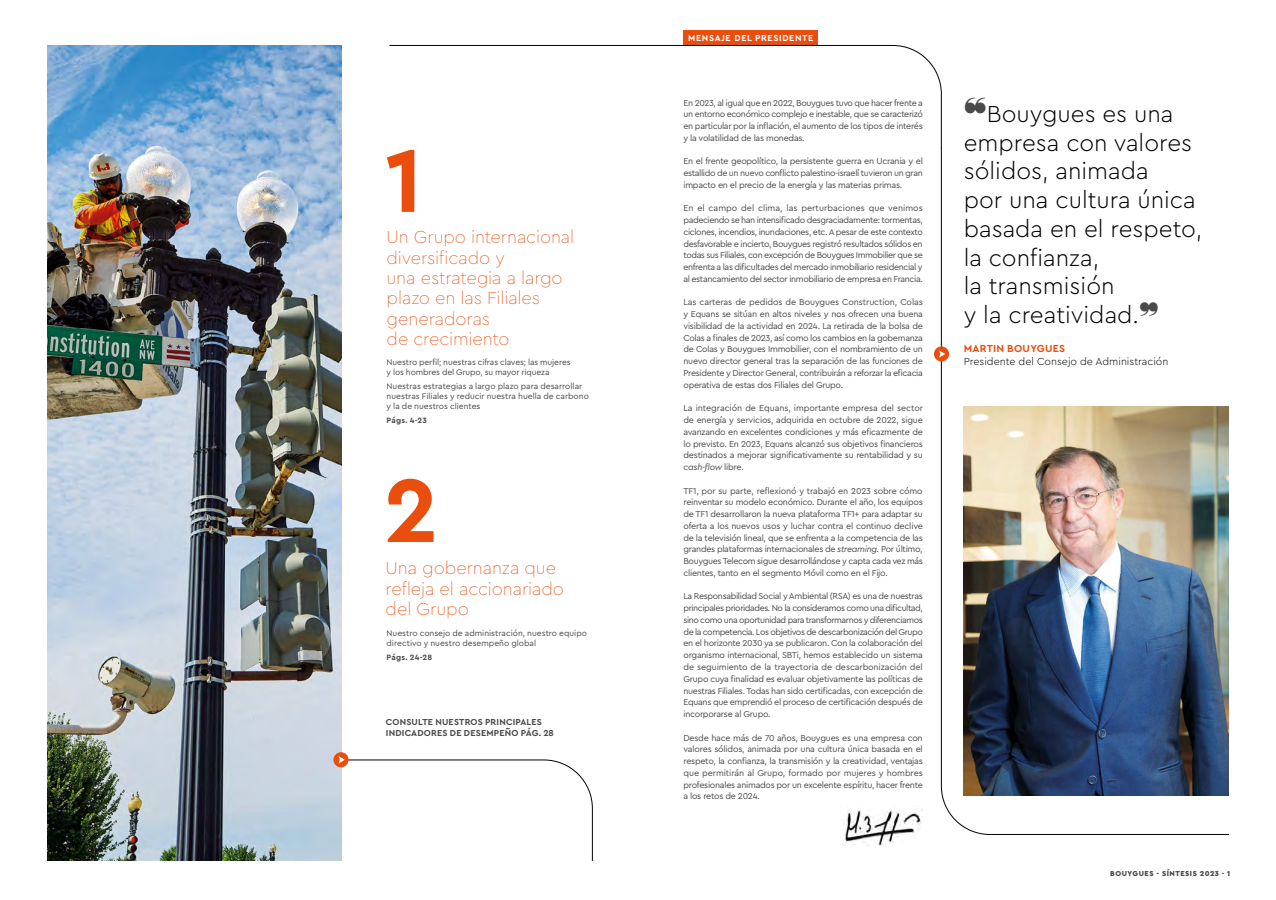
<style>
.page{position:relative;width:1276px;height:900px;background:#fff}
.page>*{position:absolute;margin:0;border:0;box-sizing:border-box;transform-origin:0 0}
.t1{font:700 94px "Cera PRO";color:#e94e0f}
.t2{font:300 24.12px/28.8px "Cera PRO";color:#000}
.t3{font:100 18.12px/20.2px "Cera PRO";letter-spacing:-.005em;color:#e94e0f}
.t4{font:300 10.75px "Cera PRO";color:#000}
.t5{font:700 10.75px "Cera PRO";letter-spacing:.02em;color:#e94e0f}
.t6{font:700 9.12px/10.9px "Cera PRO";letter-spacing:.02em;color:#4a4a49}
.t7{font:700 9.12px "Cera PRO";letter-spacing:.07em;color:#fff}
.t8{font:9px/11.8px "Cera PRO";letter-spacing:-.03em;color:#4a4a49;text-align:justify}
.t9{font:8.5px/10.1px "Cera PRO";color:#4a4a49}
.t10{font:700 8.12px "Cera PRO";letter-spacing:.025em;color:#4a4a49}
.t11{font:900 7.5px "Cera PRO";letter-spacing:.07em;color:#4a4a49}
.s1{font-style:italic}
.s2{color:#4a4a49}
</style>
<div class="page">
<div style="left:683px;top:30px;width:135px;height:15px;background:#e94e0f"></div>
<img style="left:843px;top:809px;width:80px;height:37px">
<svg style="left:389px;top:45px;width:552px;height:104px"></svg>
<img style="left:47px;top:45px;width:294px;height:816px">
<img style="left:941px;top:147px;width:288px;height:688px">
<div style="left:333px;top:752px;width:15px;height:15px;background:#e94e0f;border-radius:50%"></div>
<svg style="left:338px;top:756px;width:255px;height:105px"></svg>
<div style="left:934px;top:346px;width:15px;height:16px;background:#e94e0f;border-radius:50%"></div>
<svg style="left:939px;top:350px;width:6px;height:8px"></svg>
<h1 class="t1" style="left:385px;top:118px;width:39px">1</h1>
<h3 class="t3" style="left:386px;top:227px;width:189px">Un Grupo internacional diversificado y<br>una estrategia a largo plazo en las Filiales generadoras<br>de crecimiento</h3>
<p class="t9" style="left:386px;top:356px;width:186px">Nuestro perfil; nuestras cifras claves; las mujeres y los hombres del Grupo, su mayor riqueza</p>
<p class="t9" style="left:386px;top:380px;width:204px">Nuestras estrategias a largo plazo para desarrollar nuestras Filiales y reducir nuestra huella de carbono y la de nuestros clientes</p>
<p class="t10" style="left:386px;top:414px;width:42px">Págs. 4-23</p>
<h1 class="t1" style="left:383px;top:448px;width:56px">2</h1>
<h3 class="t3" style="left:386px;top:558px;width:180px">Una gobernanza que refleja el accionariado del Grupo</h3>
<p class="t9" style="left:386px;top:628px;width:202px">Nuestro consejo de administración, nuestro equipo directivo y nuestro desempeño global</p>
<p class="t10" style="left:386px;top:652px;width:47px">Págs. 24-28</p>
<p class="t6" style="left:386px;top:716px;width:169px">CONSULTE NUESTROS PRINCIPALES<br>INDICADORES DE DESEMPEÑO PÁG. 28</p>
<p class="t7" style="left:688px;top:32px;width:127px">MENSAJE DEL PRESIDENTE</p>
<p class="t8" style="left:683px;top:96px;width:241px">En 2023, al igual que en 2022, Bouygues tuvo que hacer frente a un entorno económico complejo e inestable, que se caracterizó en particular por la inflación, el aumento de los tipos de interés y la volatilidad de las monedas.</p>
<p class="t8" style="left:683px;top:155px;width:241px">En el frente geopolítico, la persistente guerra en Ucrania y el estallido de un nuevo conflicto palestino-israelí tuvieron un gran impacto en el precio de la energía y las materias primas.</p>
<p class="t8" style="left:683px;top:202px;width:241px">En el campo del clima, las perturbaciones que venimos padeciendo se han intensificado desgraciadamente: tormentas, ciclones, incendios, inundaciones, etc. A pesar de este contexto desfavorable e incierto, Bouygues registró resultados sólidos en todas sus Filiales, con excepción de Bouygues Immobilier que se enfrenta a las dificultades del mercado inmobiliario residencial y al estancamiento del sector inmobiliario de empresa en Francia.</p>
<p class="t8" style="left:683px;top:296px;width:241px">Las carteras de pedidos de Bouygues Construction, Colas y Equans se sitúan en altos niveles y nos ofrecen una buena visibilidad de la actividad en 2024. La retirada de la bolsa de Colas a finales de 2023, así como los cambios en la gobernanza de Colas y Bouygues Immobilier, con el nombramiento de un nuevo director general tras la separación de las funciones de Presidente y Director General, contribuirán a reforzar la eficacia operativa de estas dos Filiales del Grupo.</p>
<p class="t8" style="left:683px;top:402px;width:241px">La integración de Equans, importante empresa del sector de energía y servicios, adquirida en octubre de 2022, sigue avanzando en excelentes condiciones y más eficazmente de lo previsto. En 2023, Equans alcanzó sus objetivos financieros destinados a mejorar significativamente su rentabilidad y su <span class="s1">cash-flow</span> libre.</p>
<p class="t8" style="left:683px;top:484px;width:241px">TF1, por su parte, reflexionó y trabajó en 2023 sobre cómo reinventar su modelo económico. Durante el año, los equipos de TF1 desarrollaron la nueva plataforma TF1+ para adaptar su oferta a los nuevos usos y luchar contra el continuo declive de la televisión lineal, que se enfrenta a la competencia de las grandes plataformas internacionales de <span class="s1">streaming.</span> Por último, Bouygues Telecom sigue desarrollándose y capta cada vez más clientes, tanto en el segmento Móvil como en el Fijo.</p>
<p class="t8" style="left:683px;top:590px;width:241px">La Responsabilidad Social y Ambiental (RSA) es una de nuestras principales prioridades. No la consideramos como una dificultad, sino como una oportunidad para transformarnos y diferenciarnos de la competencia. Los objetivos de descarbonización del Grupo en el horizonte 2030 ya se publicaron. Con la colaboración del organismo internacional, SBTi, hemos establecido un sistema de seguimiento de la trayectoria de descarbonización del Grupo cuya finalidad es evaluar objetivamente las políticas de nuestras Filiales. Todas han sido certificadas, con excepción de Equans que emprendió el proceso de certificación después de incorporarse al Grupo.</p>
<p class="t8" style="left:683px;top:731px;width:241px">Desde hace más de 70 años, Bouygues es una empresa con valores sólidos, animada por una cultura única basada en el respeto, la confianza, la transmisión y la creatividad, ventajas que permitirán al Grupo, formado por mujeres y hombres profesionales animados por un excelente espíritu, hacer frente a los retos de 2024.</p>
<h2 class="t2" style="left:963px;top:98px;width:240px"><span class="s2">❝</span>Bouygues es una empresa con valores sólidos, animada<br>por una cultura única basada en el respeto, la confianza,<br>la transmisión<br>y la creatividad.<span class="s2">❞</span></h2>
<p class="t5" style="left:964px;top:341px;width:103px">MARTIN BOUYGUES</p>
<p class="t4" style="left:963px;top:354px;width:206px">Presidente del Consejo de Administración</p>
<p class="t11" style="left:1110px;top:868px;width:122px">BOUYGUES - SÍNTESIS 2023 - 1</p>
</div>
